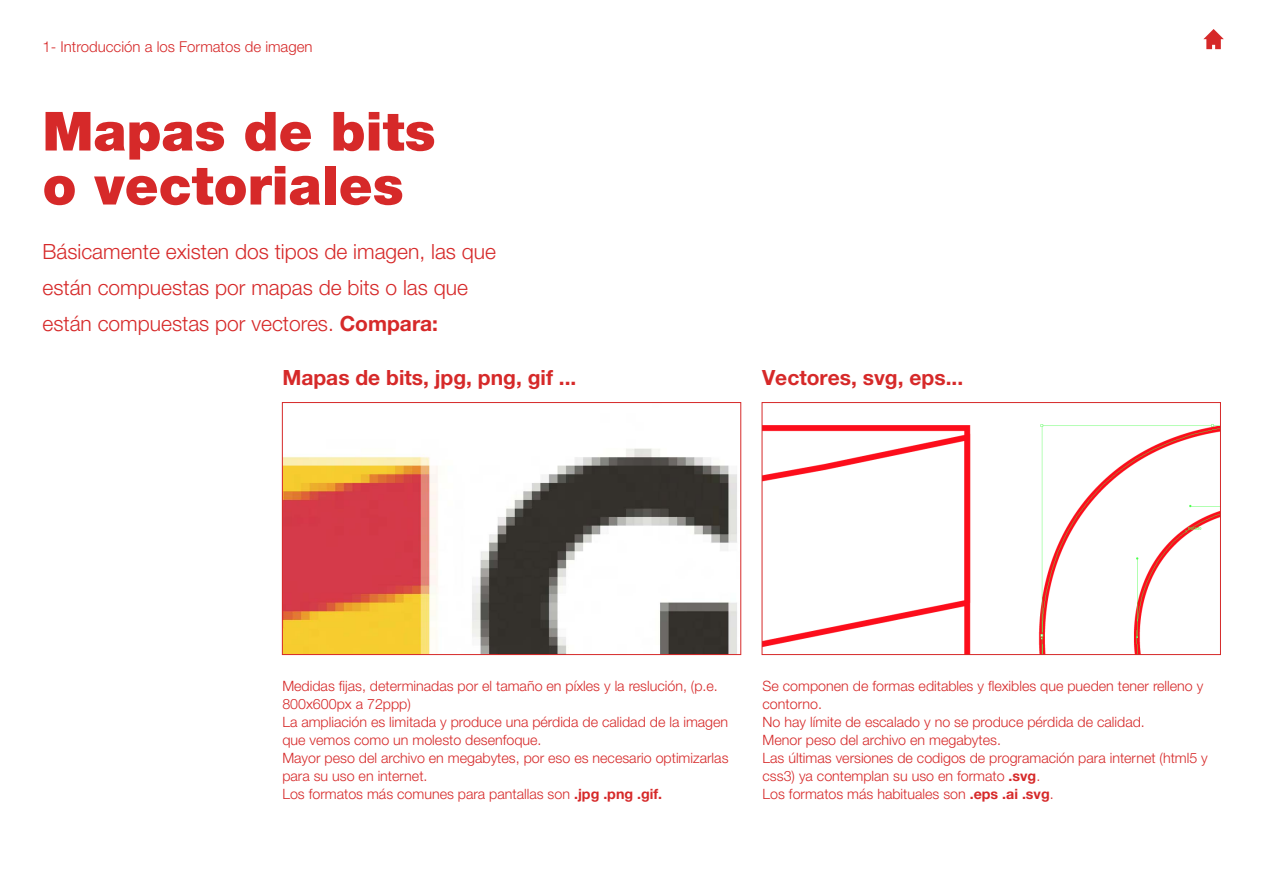
<style>
.page{position:relative;width:1263px;height:893px;background:#fff}
.page>*{position:absolute;margin:0;border:0;box-sizing:border-box;transform-origin:0 0}
.t1{font:900 54px/54px "Helvetica Neue LT Pro";color:#d62929}
.t2{font:300 21px/36px "Helvetica Neue LT Pro";color:#d62929}
.t3{font:700 21px "Helvetica Neue LT Pro";color:#d62929}
.t4{font:300 15px "Helvetica Neue LT Pro";color:#d62929}
.t5{font:300 14.25px/18px "Helvetica Neue LT Pro";color:#d62929}
.s1{font-weight:700}
</style>
<div class="page">
<svg style="left:1203px;top:29px;width:21px;height:20px"></svg>
<img style="left:284px;top:448px;width:453px;height:205px">
<div style="left:282px;top:402px;width:459px;height:253px;border:1px solid #d62929"></div>
<img style="left:764px;top:424px;width:455px;height:229px">
<div style="left:762px;top:402px;width:459px;height:253px;border:1px solid #d62929"></div>
<p class="t4" style="left:43px;top:38px;width:272px">1- Introducción a los Formatos de imagen</p>
<h1 class="t1" style="left:43px;top:104px;width:395px">Mapas de bits o vectoriales</h1>
<h2 class="t2" style="left:43px;top:233px;width:455px">Básicamente existen dos tipos de imagen, las que están compuestas por mapas de bits o las que están compuestas por vectores. <span class="s1">Compara:</span></h2>
<h2 class="t3" style="left:282px;top:364px;width:295px">Mapas de bits, jpg, png, gif ...</h2>
<h2 class="t3" style="left:762px;top:364px;width:203px">Vectores, svg, eps...</h2>
<p class="t5" style="left:282px;top:676px;width:448px">Medidas fijas, determinadas por el tamaño en píxles y la reslución, (p.e.<br>800x600px a 72ppp)<br>La ampliación es limitada y produce una pérdida de calidad de la imagen que vemos como un molesto desenfoque.<br>Mayor peso del archivo en megabytes, por eso es necesario optimizarlas para su uso en internet.<br>Los formatos más comunes para pantallas son <span class="s1">.jpg .png .gif.</span></p>
<p class="t5" style="left:762px;top:676px;width:447px">Se componen de formas editables y flexibles que pueden tener relleno y contorno.<br>No hay límite de escalado y no se produce pérdida de calidad.<br>Menor peso del archivo en megabytes.<br>Las últimas versiones de codigos de programación para internet (html5 y css3) ya contemplan su uso en formato <span class="s1">.svg</span>.<br>Los formatos más habituales son <span class="s1">.eps .ai .svg</span>.</p>
</div>
